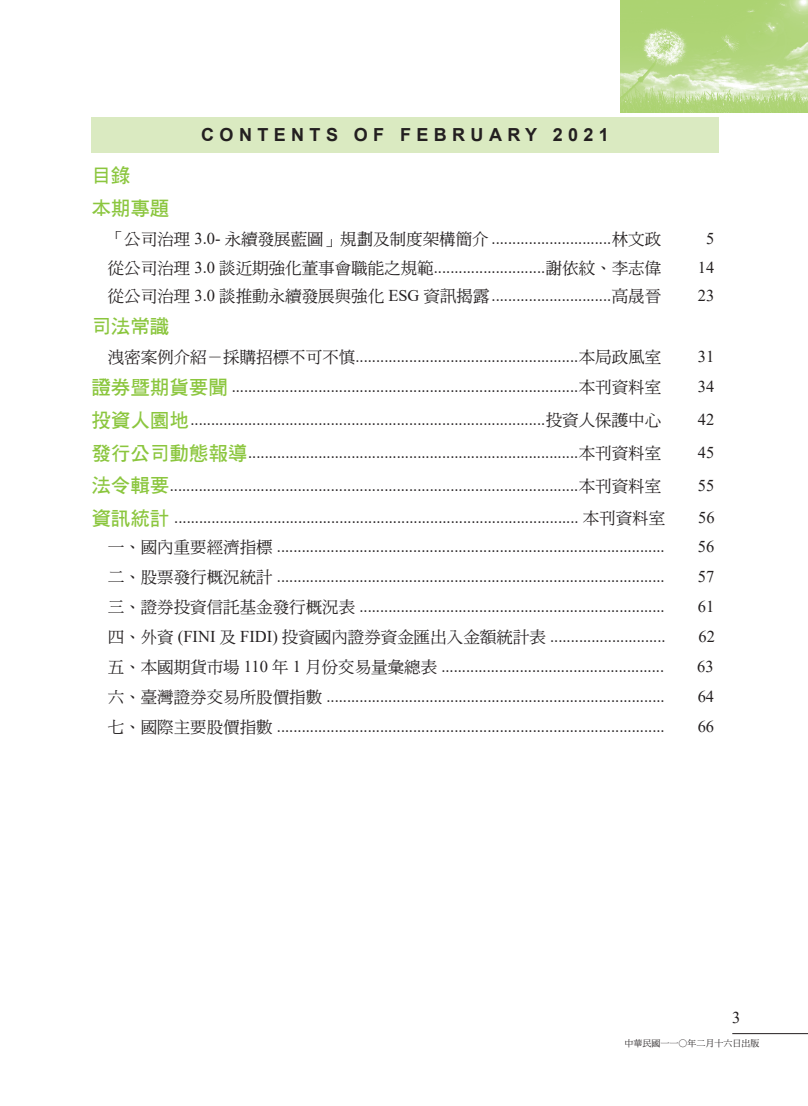
<style>
.page{position:relative;width:808px;height:1106px;background:#fff}
.page>*{position:absolute;margin:0;border:0;box-sizing:border-box;transform-origin:0 0}
.t1{font:19.5px/32.7px "DF Hei Bd HK BF";color:#8bc63e}
.t2{font:700 18px "Arial";letter-spacing:.3em;color:#231f20}
.t3{font:16.5px/30px "Times New Roman";color:#231f20;text-align:right}
.t4{font:9px "DF Ming Md HK BF";color:#231f20}
.s1{font-family:"DF Ming Md HK BF"}
.s2{font-family:"DF Hei Bd HK BF";font-size:19.5px;color:#8bc63e}
</style>
<div class="page">
<hr style="left:732px;top:1033px;width:76px;height:1px;background:#231f20">
<img style="left:621px;top:0;width:187px;height:113px">
<div style="left:91px;top:117px;width:628px;height:35px;background:#daeac1"></div>
<p class="t2" style="left:201px;top:122px;width:409px">CONTENTS OF FEBRUARY 2021</p>
<p class="t1" style="left:91px;top:159px;width:79px">目錄<br>本期專題</p>
<p class="t3" style="left:108px;top:223px;width:555px"><span class="s1">「公司治理</span> 3.0- <span class="s1">永續發展藍圖」規劃及制度架構簡介</span> .............................<span class="s1">林文政</span></p>
<p class="t3" style="left:706px;top:223px;width:10px">5</p>
<p class="t3" style="left:108px;top:251px;width:555px"><span class="s1">從公司治理</span> 3.0 <span class="s1">談近期強化董事會職能之規範</span> ...........................<span class="s1">謝依紋、李志偉</span></p>
<p class="t3" style="left:698px;top:251px;width:18px">14</p>
<p class="t3" style="left:108px;top:280px;width:555px"><span class="s1">從公司治理</span> 3.0 <span class="s1">談推動永續發展與強化</span> ESG <span class="s1">資訊揭露</span> .............................<span class="s1">高晟晉</span></p>
<p class="t3" style="left:698px;top:280px;width:18px">23</p>
<p class="t1" style="left:91px;top:310px;width:79px">司法常識</p>
<p class="t3" style="left:108px;top:341px;width:555px"><span class="s1">洩密案例介紹－採購招標不可不慎</span> ......................................................<span class="s1">本局政風室</span></p>
<p class="t3" style="left:698px;top:341px;width:18px">31</p>
<p class="t3" style="left:91px;top:371px;width:571px"><span class="s2">證券暨期貨要聞</span> ....................................................................................<span class="s1">本刊資料室</span></p>
<p class="t3" style="left:698px;top:371px;width:18px">34</p>
<p class="t3" style="left:91px;top:404px;width:571px"><span class="s2">投資人園地</span> ......................................................................................<span class="s1">投資人保護中心</span></p>
<p class="t3" style="left:698px;top:404px;width:18px">42</p>
<p class="t3" style="left:91px;top:437px;width:571px"><span class="s2">發行公司動態報導</span> ................................................................................<span class="s1">本刊資料室</span></p>
<p class="t3" style="left:698px;top:437px;width:18px">45</p>
<p class="t3" style="left:91px;top:469px;width:571px"><span class="s2">法令輯要</span> ...................................................................................................<span class="s1">本刊資料室</span></p>
<p class="t3" style="left:91px;top:468px;width:625px;line-height:32.7px">55<br><span class="s2">資訊統計</span> .................................................................................................. <span class="s1">本刊資料室　　</span>56</p>
<p class="t3" style="left:108px;top:530px;width:609px;text-align:justify"><span class="s1">一、國內重要經濟指標</span> ..............................................................................................<span class="s1">　　</span>56<span class="s1">二、股票發行概況統計</span> ..............................................................................................<span class="s1">　　</span>57<span class="s1">三、證券投資信託基金發行概況表</span> ..........................................................................<span class="s1">　　</span>61<span class="s1">四、外資</span> (FINI <span class="s1">及</span> FIDI) <span class="s1">投資國內證券資金匯出入金額統計表</span> ............................<span class="s1">　　</span>62<span class="s1">五、本國期貨巿場</span> 110 <span class="s1">年</span> 1 <span class="s1">月份交易量彙總表</span> ......................................................<span class="s1">　　</span>63<span class="s1">六、臺灣證券交易所股價指數</span> ..................................................................................<span class="s1">　　</span>64<span class="s1">七、國際主要股價指數</span> ..............................................................................................<span class="s1">　　</span>66</p>
<p class="t3" style="left:732px;top:1002px;width:10px">3</p>
<p class="t4" style="left:624px;top:1038px;width:136px">中華民國一一○年二月十六日出版</p>
</div>
